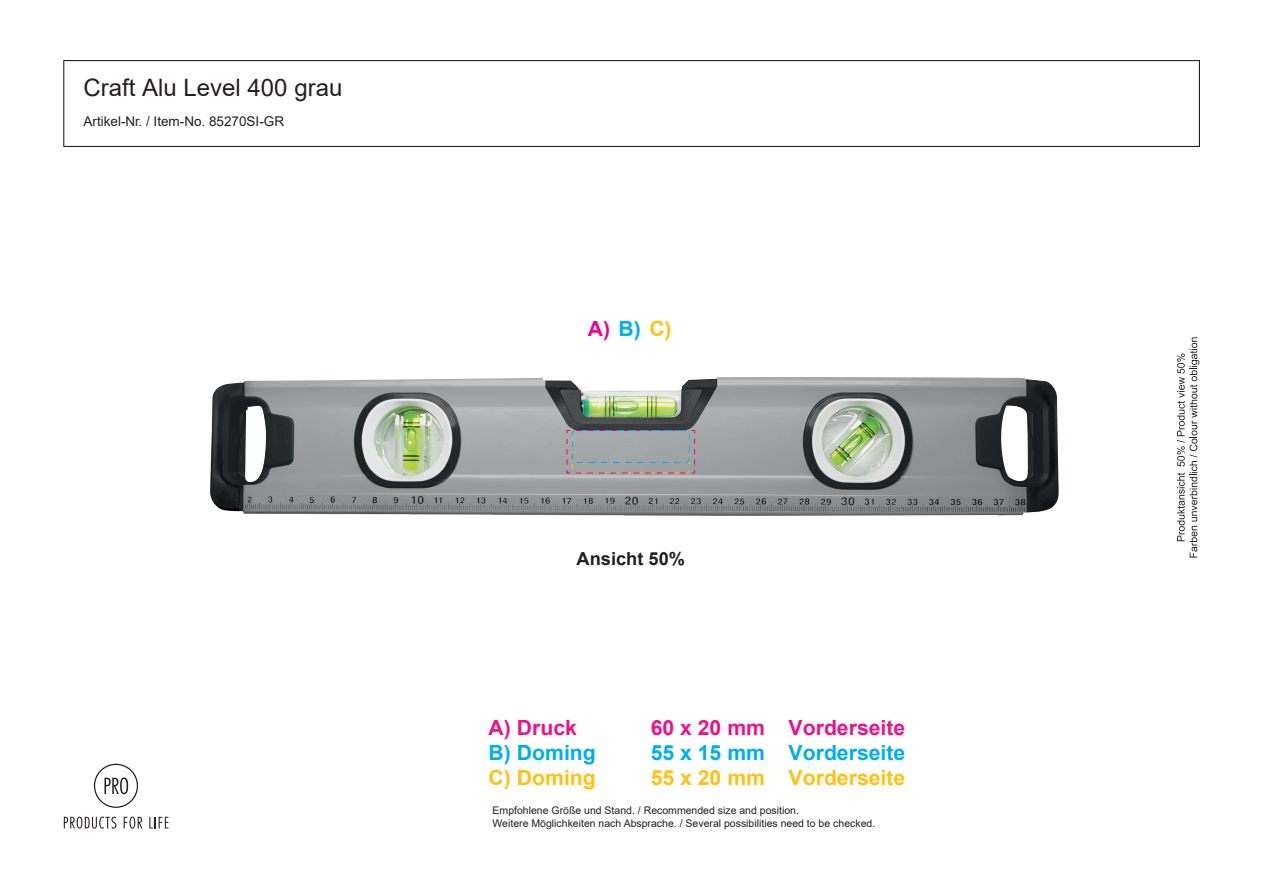
<style>
.page{position:relative;width:1263px;height:893px;background:#fff}
.page>*{position:absolute;margin:0;border:0;box-sizing:border-box;transform-origin:0 0}
.t1{font:24px "Arial";color:#231f20}
.t2{font:700 21px "Arial";color:#00aeef}
.t3{font:700 21px "Arial";color:#fec210}
.t4{font:700 21px "Arial";color:#ec138b}
.t5{font:700 21px "Arial";color:#ed028c}
.t6{font:700 18px "Arial";color:#231f20}
.t7{font:13.5px "Arial";color:#231f20}
.t8{font:10.5px/12.6px "Arial";color:#231f20}
.s1{color:#00aeef}
.s2{color:#fec210}
</style>
<div class="page">
<img style="left:210px;top:377px;width:849px;height:139px">
<div style="left:63px;top:60px;width:1137px;height:87px;border:1px solid #231f20"></div>
<svg style="left:64px;top:817px;width:52px;height:12px"></svg>
<svg style="left:124px;top:817px;width:18px;height:12px"></svg>
<svg style="left:149px;top:817px;width:19px;height:11px"></svg>
<svg style="left:94px;top:764px;width:44px;height:44px"></svg>
<svg style="left:1177px;top:337px;width:22px;height:221px"></svg>
<div style="left:566px;top:430px;width:129px;height:44px;background:#a3a6a8"></div>
<div style="left:572px;top:430px;width:118px;height:33px;border:1px dashed #00aeef;border-radius:3px"></div>
<h1 class="t1" style="left:84px;top:71px;width:260px">Craft Alu Level 400 grau</h1>
<p class="t7" style="left:84px;top:112px;width:202px">Artikel-Nr. / Item-No. 85270SI-GR</p>
<h2 class="t5" style="left:588px;top:314px;width:86px">A) <span class="s1">B)</span> <span class="s2">C)</span></h2>
<h3 class="t6" style="left:577px;top:546px;width:110px">Ansicht 50%</h3>
<h2 class="t4" style="left:489px;top:713px;width:90px">A) Druck</h2>
<h2 class="t4" style="left:651px;top:713px;width:256px">60 x 20 mm Vorderseite</h2>
<h2 class="t2" style="left:489px;top:738px;width:109px">B) Doming</h2>
<h2 class="t2" style="left:651px;top:738px;width:256px">55 x 15 mm Vorderseite</h2>
<h2 class="t3" style="left:489px;top:763px;width:109px">C) Doming</h2>
<h2 class="t3" style="left:651px;top:763px;width:256px">55 x 20 mm Vorderseite</h2>
<p class="t8" style="left:493px;top:804px;width:384px">Empfohlene Größe und Stand. / Recommended size and position.<br>Weitere Möglichkeiten nach Absprache. / Several possibilities need to be checked.</p>
</div>
